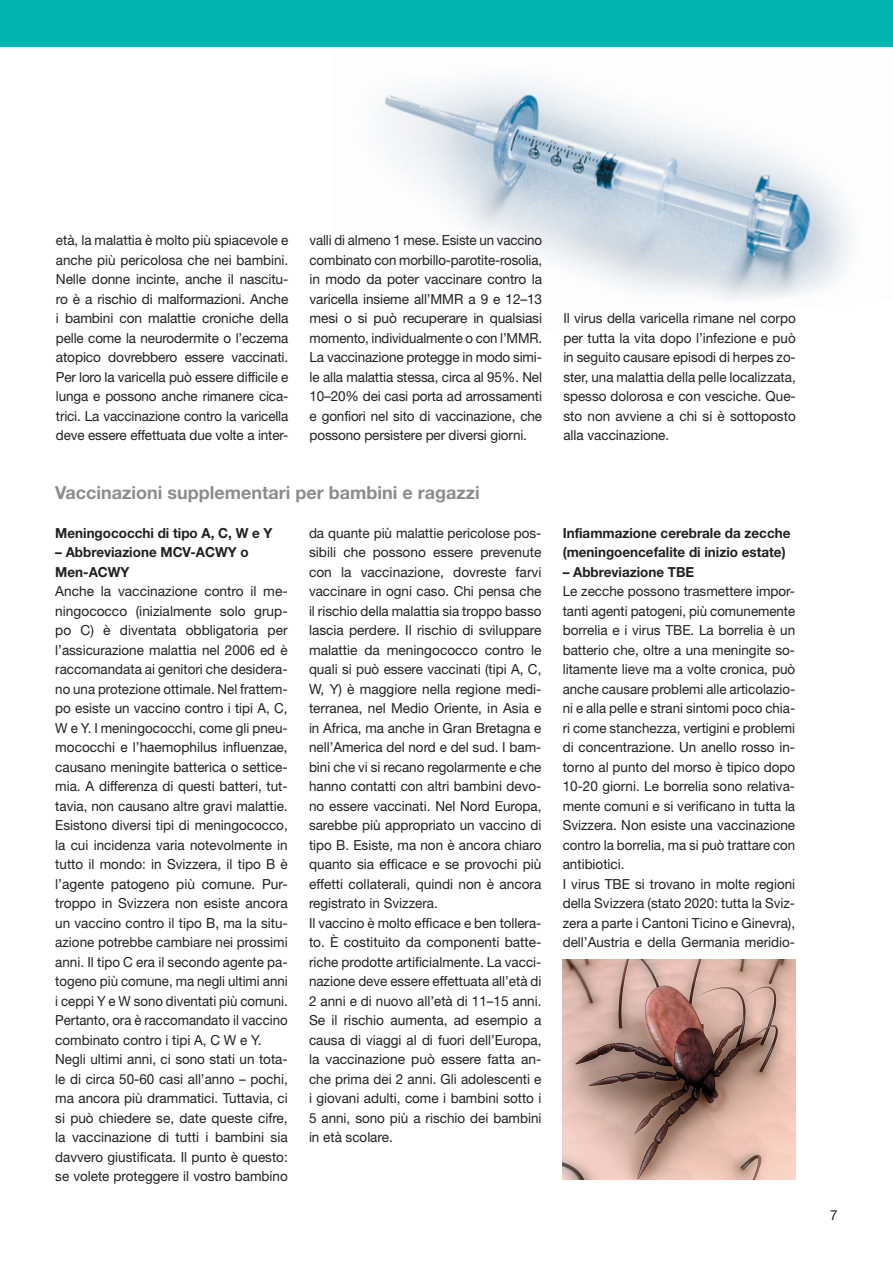
<style>
.page{position:relative;width:893px;height:1263px;background:#fff}
.page>*{position:absolute;margin:0;border:0;box-sizing:border-box;transform-origin:0 0}
.t1{font:700 18px "Helvetica Neue LT Std";color:#8a8c8f}
.t2{font:13.8px/19.5px "Helvetica Neue LT Std";color:#231f20}
.t3{font:13.8px/19.5px "Helvetica Neue LT Std";color:#231f20;text-align:justify;scale:.96 1}
.t4{font:700 13.8px/19.5px "Helvetica Neue LT Std";color:#231f20}
</style>
<div class="page">
<img style="left:378px;top:79px;width:475px;height:221px">
<img style="left:563px;top:959px;width:232px;height:220px">
<div style="left:0;top:0;width:893px;height:47px;background:#00b5af"></div>
<p class="t2" style="left:56px;top:230px;width:234px;text-align:justify">età, la malattia è molto più spiacevole e anche più pericolosa che nei bambini.<br>Nelle donne incinte, anche il nascitu&shy;ro è a rischio di malformazioni. Anche i bambini con malattie croniche della pelle come la neurodermite o l’eczema atopico dovrebbero essere vaccinati.<br>Per loro la varicella può essere difficile e lunga e possono anche rimanere cica&shy;trici. La vaccinazione contro la varicella deve essere effettuata due volte a inter-</p>
<p class="t3" style="left:310px;top:230px;width:244px">valli di almeno 1 mese. Esiste un vaccino combinato con morbillo-parotite-rosolia, in modo da poter vaccinare contro la varicella insieme all’MMR a 9 e 12–13 mesi o si può recuperare in qualsiasi momento, individualmente o con l’MMR.<br>La vaccinazione protegge in modo simi&shy;le alla malattia stessa, circa al 95%. Nel 10–20% dei casi porta ad arrossamenti e gonfiori nel sito di vaccinazione, che possono persistere per diversi giorni.</p>
<h1 class="t1" style="left:55px;top:481px;width:426px">Vaccinazioni supplementari per bambini e ragazzi</h1>
<p class="t2" style="left:563px;top:308px;width:234px;text-align:justify">Il virus della varicella rimane nel corpo per tutta la vita dopo l’infezione e può in seguito causare episodi di herpes zo&shy;ster, una malattia della pelle localizzata, spesso dolorosa e con vesciche. Que&shy;sto non avviene a chi si è sottoposto alla vaccinazione.</p>
<p class="t4" style="left:55px;top:523px;width:219px">Meningococchi di tipo A, C, W e Y</p>
<p class="t4" style="left:55px;top:542px;width:195px">– Abbreviazione MCV-ACWY o<br>Men-ACWY</p>
<p class="t2" style="left:55px;top:581px;width:234px">Anche la vaccinazione contro il me&shy;ningococco (inizialmente solo grup&shy;po C) è diventata obbligatoria per l’assicurazione malattia nel 2006 ed è raccomandata ai genitori che desidera&shy;no una protezione ottimale. Nel frattem&shy;po esiste un vaccino contro i tipi A, C, W e Y. I meningococchi, come gli pneu&shy;mococchi e l’haemophilus influenzae, causano meningite batterica o settice&shy;mia. A differenza di questi batteri, tut&shy;tavia, non causano altre gravi malattie.<br>Esistono diversi tipi di meningococco, la cui incidenza varia notevolmente in tutto il mondo: in Svizzera, il tipo B è l’agente patogeno più comune. Pur&shy;troppo in Svizzera non esiste ancora un vaccino contro il tipo B, ma la situ&shy;azione potrebbe cambiare nei prossimi anni. Il tipo C era il secondo agente pa&shy;togeno più comune, ma negli ultimi anni i ceppi Y e W sono diventati più comuni.<br>Pertanto, ora è raccomandato il vaccino combinato contro i tipi A, C W e Y.<br>Negli ultimi anni, ci sono stati un tota&shy;le di circa 50-60 casi all’anno – pochi, ma ancora più drammatici. Tuttavia, ci si può chiedere se, date queste cifre, la vaccinazione di tutti i bambini sia davvero giustificata. Il punto è questo: se volete proteggere il vostro bambino</p>
<p class="t2" style="left:309px;top:523px;width:234px">da quante più malattie pericolose pos&shy;sibili che possono essere prevenute con la vaccinazione, dovreste farvi vaccinare in ogni caso. Chi pensa che il rischio della malattia sia troppo basso lascia perdere. Il rischio di sviluppare malattie da meningococco contro le quali si può essere vaccinati (tipi A, C, W, Y) è maggiore nella regione medi&shy;terranea, nel Medio Oriente, in Asia e in Africa, ma anche in Gran Bretagna e nell’America del nord e del sud. I bam&shy;bini che vi si recano regolarmente e che hanno contatti con altri bambini devo&shy;no essere vaccinati. Nel Nord Europa, sarebbe più appropriato un vaccino di tipo B. Esiste, ma non è ancora chiaro quanto sia efficace e se provochi più effetti collaterali, quindi non è ancora registrato in Svizzera.<br>Il vaccino è molto efficace e ben tollera&shy;to. È costituito da componenti batte&shy;riche prodotte artificialmente. La vacci&shy;nazione deve essere effettuata all’età di 2 anni e di nuovo all’età di 11–15 anni.<br>Se il rischio aumenta, ad esempio a causa di viaggi al di fuori dell’Europa, la vaccinazione può essere fatta an&shy;che prima dei 2 anni. Gli adolescenti e i giovani adulti, come i bambini sotto i 5 anni, sono più a rischio dei bambini in età scolare.</p>
<p class="t4" style="left:563px;top:523px;width:229px">Infiammazione cerebrale da zecche (meningoencefalite di inizio estate)</p>
<p class="t4" style="left:563px;top:562px;width:133px">– Abbreviazione TBE</p>
<p class="t2" style="left:563px;top:581px;width:234px">Le zecche possono trasmettere impor&shy;tanti agenti patogeni, più comunemente borrelia e i virus TBE. La borrelia è un batterio che, oltre a una meningite so&shy;litamente lieve ma a volte cronica, può anche causare problemi alle articolazio&shy;ni e alla pelle e strani sintomi poco chia&shy;ri come stanchezza, vertigini e problemi di concentrazione. Un anello rosso in&shy;torno al punto del morso è tipico dopo 10-20 giorni. Le borrelia sono relativa&shy;mente comuni e si verificano in tutta la Svizzera. Non esiste una vaccinazione contro la borrelia, ma si può trattare con antibiotici.<br>I virus TBE si trovano in molte regioni della Svizzera (stato 2020: tutta la Sviz&shy;zera a parte i Cantoni Ticino e Ginevra), dell’Austria e della Germania meridio-</p>
<p class="t2" style="left:830px;top:1205px;width:9px">7</p>
</div>
